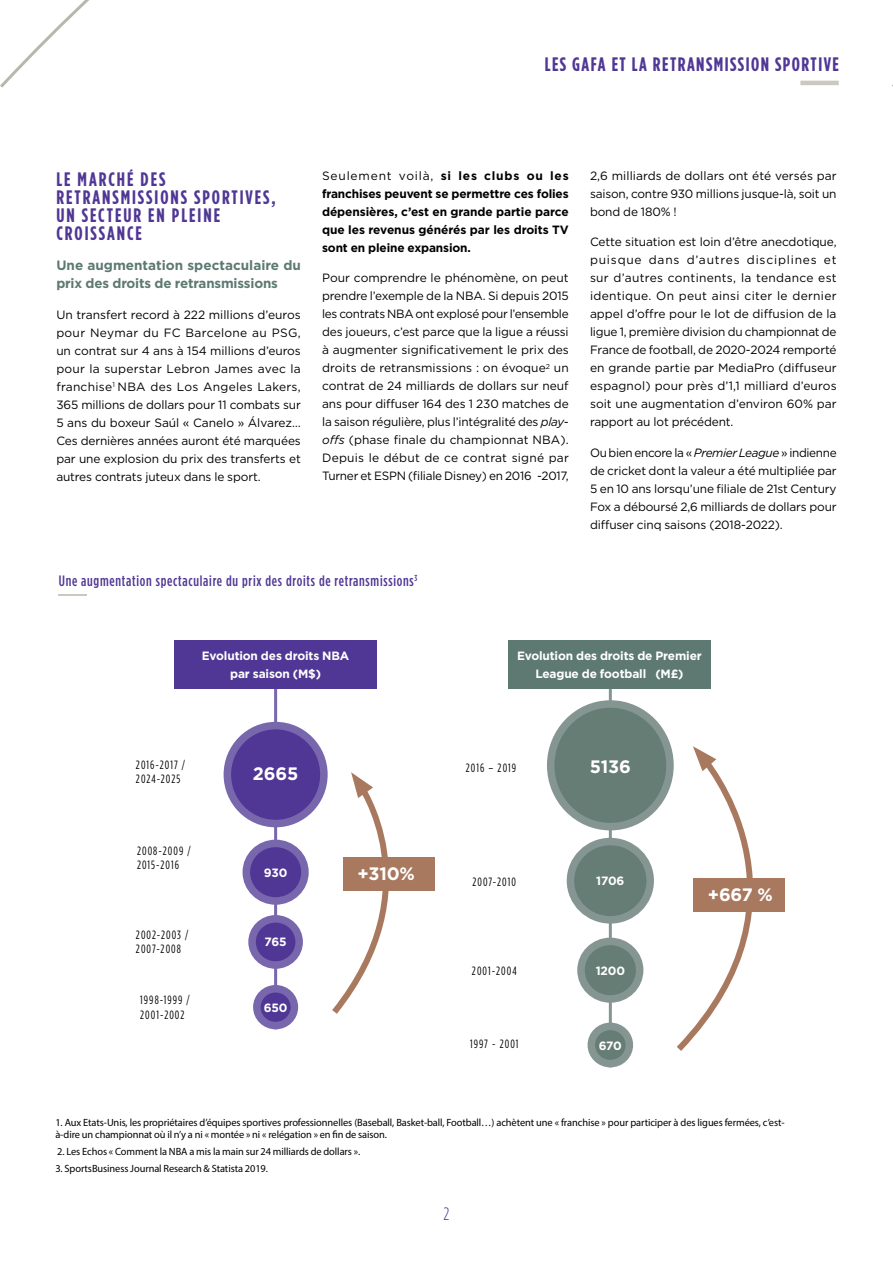
<style>
.page{position:relative;width:893px;height:1263px;background:#fff}
.page>*{position:absolute;margin:0;border:0;box-sizing:border-box;transform-origin:0 0}
.t1{font:700 19.5px/18px "Gotham Condensed";letter-spacing:.1em;color:#503795}
.t2{font:700 19.5px "Gotham Condensed";letter-spacing:.075em;color:#503795}
.t3{font:700 18px "Gotham";letter-spacing:-.01em;color:#fff}
.t4{font:300 18px "Gotham Condensed";color:#503795}
.t5{font:500 15px "Gotham Condensed";letter-spacing:.05em;color:#503795}
.t6{font:700 13.5px/18px "Gotham";letter-spacing:-.01em;color:#5d7972}
.t7{font:12px/18px "Gotham";letter-spacing:-.01em;color:#000;text-align:justify}
.t8{font:700 12px/18px "Gotham";letter-spacing:-.01em;color:#000;text-align:justify}
.t9{font:12px/14.4px "Gotham Condensed";letter-spacing:.09em;color:#000}
.t10{font:700 12px/18px "Gotham";letter-spacing:-.01em;color:#fff;text-align:center}
.t11{font:10.5px/12.6px "Myriad Pro";letter-spacing:-.01em;color:#000}
.s1{font-weight:400}
.s2{font-style:italic}
</style>
<div class="page">
<hr style="left:609px;top:684px;width:3px;height:383px;background:#859692">
<hr style="left:274px;top:674px;width:3px;height:355px;background:#7967ad">
<svg style="left:0;top:0;width:89px;height:88px"></svg>
<hr style="left:800px;top:81px;width:39px;height:4px;background:#cbc8c0">
<hr style="left:59px;top:594px;width:28px;height:2px;background:#cbc8c0">
<div style="left:174px;top:640px;width:203px;height:49px;background:#503795"></div>
<div style="left:508px;top:640px;width:203px;height:49px;background:#5d7972"></div>
<div style="left:551px;top:704px;width:119px;height:123px;background:#667d75;border-radius:50%"></div>
<div style="left:547px;top:700px;width:127px;height:130px;border:8px solid #859692;border-radius:50%"></div>
<div style="left:227px;top:726px;width:97px;height:97px;background:#503795;border-radius:50%"></div>
<div style="left:224px;top:722px;width:104px;height:105px;border:8px solid #7967ad;border-radius:50%"></div>
<div style="left:570px;top:841px;width:80px;height:79px;background:#667d75;border-radius:50%"></div>
<div style="left:567px;top:838px;width:87px;height:85px;border:8px solid #859692;border-radius:50%"></div>
<div style="left:246px;top:843px;width:59px;height:58px;background:#503795;border-radius:50%"></div>
<div style="left:243px;top:840px;width:66px;height:65px;border:8px solid #7967ad;border-radius:50%"></div>
<div style="left:581px;top:941px;width:59px;height:58px;background:#667d75;border-radius:50%"></div>
<div style="left:577px;top:938px;width:66px;height:65px;border:8px solid #859692;border-radius:50%"></div>
<div style="left:252px;top:919px;width:47px;height:46px;background:#503795;border-radius:50%"></div>
<div style="left:248px;top:915px;width:55px;height:54px;border:8px solid #7967ad;border-radius:50%"></div>
<div style="left:591px;top:1026px;width:38px;height:37px;background:#667d75;border-radius:50%"></div>
<div style="left:588px;top:1022px;width:45px;height:45px;border:8px solid #859692;border-radius:50%"></div>
<div style="left:257px;top:989px;width:37px;height:36px;background:#503795;border-radius:50%"></div>
<div style="left:253px;top:985px;width:45px;height:44px;border:8px solid #7967ad;border-radius:50%"></div>
<svg style="left:326px;top:772px;width:107px;height:242px"></svg>
<svg style="left:670px;top:751px;width:83px;height:300px"></svg>
<svg style="left:693px;top:746px;width:23px;height:25px"></svg>
<div style="left:343px;top:856px;width:91px;height:34px;background:#a9795f"></div>
<div style="left:693px;top:878px;width:92px;height:34px;background:#a9795f"></div>
<h1 class="t2" style="left:545px;top:53px;width:296px">LES GAFA ET LA RETRANSMISSION SPORTIVE</h1>
<h1 class="t1" style="left:56px;top:170px;width:221px">LE MARCHÉ DES<br>RETRANSMISSIONS SPORTIVES,<br>UN SECTEUR EN PLEINE<br>CROISSANCE</h1>
<p class="t6" style="left:56px;top:257px;width:246px">Une augmentation spectaculaire du prix des droits de retransmissions</p>
<p class="t7" style="left:56px;top:306px;width:246px">Un transfert record à 222 millions d’euros pour Neymar du FC Barcelone au PSG, un contrat sur 4 ans à 154 millions d’euros pour la superstar Lebron James avec la franchise<sup>1</sup> NBA des Los Angeles Lakers, 365 millions de dollars pour 11 combats sur 5 ans du boxeur Saúl « Canelo » Álvarez… Ces dernières années auront été marquées par une explosion du prix des transferts et autres contrats juteux dans le sport.</p>
<p class="t8" style="left:322px;top:166px;width:248px"><span class="s1">Seulement voilà,</span> si les clubs ou les franchises peuvent se permettre ces folies dépensières, c’est en grande partie parce que les revenus générés par les droits TV sont en pleine expansion.</p>
<p class="t7" style="left:322px;top:269px;width:248px">Pour comprendre le phénomène, on peut prendre l’exemple de la NBA. Si depuis 2015 les contrats NBA ont explosé pour l’ensemble des joueurs, c’est parce que la ligue a réussi à augmenter significativement le prix des droits de retransmissions : on évoque<sup>2</sup> un contrat de 24 milliards de dollars sur neuf ans pour diffuser 164 des 1 230 matches de la saison régulière, plus l’intégralité des <span class="s2">play&shy;offs</span> (phase finale du championnat NBA).<br>Depuis le début de ce contrat signé par Turner et ESPN (filiale Disney) en 2016 -2017,</p>
<p class="t7" style="left:590px;top:166px;width:248px">2,6 milliards de dollars ont été versés par saison, contre 930 millions jusque-là, soit un bond de 180% !</p>
<p class="t7" style="left:590px;top:233px;width:248px">Cette situation est loin d’être anecdotique, puisque dans d’autres disciplines et sur d’autres continents, la tendance est identique. On peut ainsi citer le dernier appel d’offre pour le lot de diffusion de la ligue 1, première division du championnat de France de football, de 2020-2024 remporté en grande partie par MediaPro (diffuseur espagnol) pour près d’1,1 milliard d’euros soit une augmentation d’environ 60% par rapport au lot précédent.</p>
<p class="t7" style="left:590px;top:444px;width:248px">Ou bien encore la « <span class="s2">Premier League</span> » indienne de cricket dont la valeur a été multipliée par 5 en 10 ans lorsqu’une filiale de 21st Century Fox a déboursé 2,6 milliards de dollars pour diffuser cinq saisons (2018-2022).</p>
<p class="t5" style="left:59px;top:572px;width:360px">Une augmentation spectaculaire du prix des droits de retransmissions<sup>3</sup></p>
<p class="t10" style="left:202px;top:647px;width:149px">Evolution des droits NBA par saison (M$)</p>
<p class="t10" style="left:517px;top:647px;width:186px">Evolution des droits de Premier<br>League de football (M£)</p>
<p class="t9" style="left:136px;top:757px;width:51px">2016-2017 /<br>2024-2025</p>
<p class="t9" style="left:466px;top:760px;width:52px">2016 – 2019</p>
<h2 class="t3" style="left:253px;top:761px;width:47px">2665</h2>
<p class="t9" style="left:137px;top:843px;width:55px">2008-2009 /<br>2015-2016</p>
<p class="t9" style="left:136px;top:927px;width:54px">2002-2003 /<br>2007-2008</p>
<p class="t9" style="left:140px;top:993px;width:51px">1998-1999 /<br>2001-2002</p>
<p class="t10" style="left:264px;top:863px;width:25px">930</p>
<p class="t10" style="left:265px;top:933px;width:24px">765</p>
<p class="t10" style="left:264px;top:998px;width:25px">650</p>
<h2 class="t3" style="left:357px;top:862px;width:59px">+310%</h2>
<p class="t9" style="left:473px;top:874px;width:45px">2007-2010</p>
<p class="t9" style="left:472px;top:963px;width:46px">2001-2004</p>
<p class="t9" style="left:470px;top:1037px;width:50px">1997 - 2001</p>
<h2 class="t3" style="left:590px;top:754px;width:42px">5136</h2>
<p class="t10" style="left:596px;top:872px;width:30px">1706</p>
<p class="t10" style="left:596px;top:961px;width:31px">1200</p>
<p class="t10" style="left:599px;top:1036px;width:25px">670</p>
<h2 class="t3" style="left:708px;top:883px;width:66px">+667 %</h2>
<p class="t11" style="left:55px;top:1115px;width:731px">1. Aux Etats-Unis, les propriétaires d’équipes sportives professionnelles (Baseball, Basket-ball, Football…) achètent une « franchise » pour participer à des ligues fermées, c’est&shy;à-dire un championnat où il n’y a ni « montée » ni « relégation » en fin de saison.</p>
<p class="t11" style="left:57px;top:1145px;width:304px">2. Les Echos « Comment la NBA a mis la main sur 24 milliards de dollars ».</p>
<p class="t11" style="left:55px;top:1162px;width:214px">3. SportsBusiness Journal Research &amp; Statista 2019.</p>
<h2 class="t4" style="left:443px;top:1205px;width:7px">2</h2>
</div>
